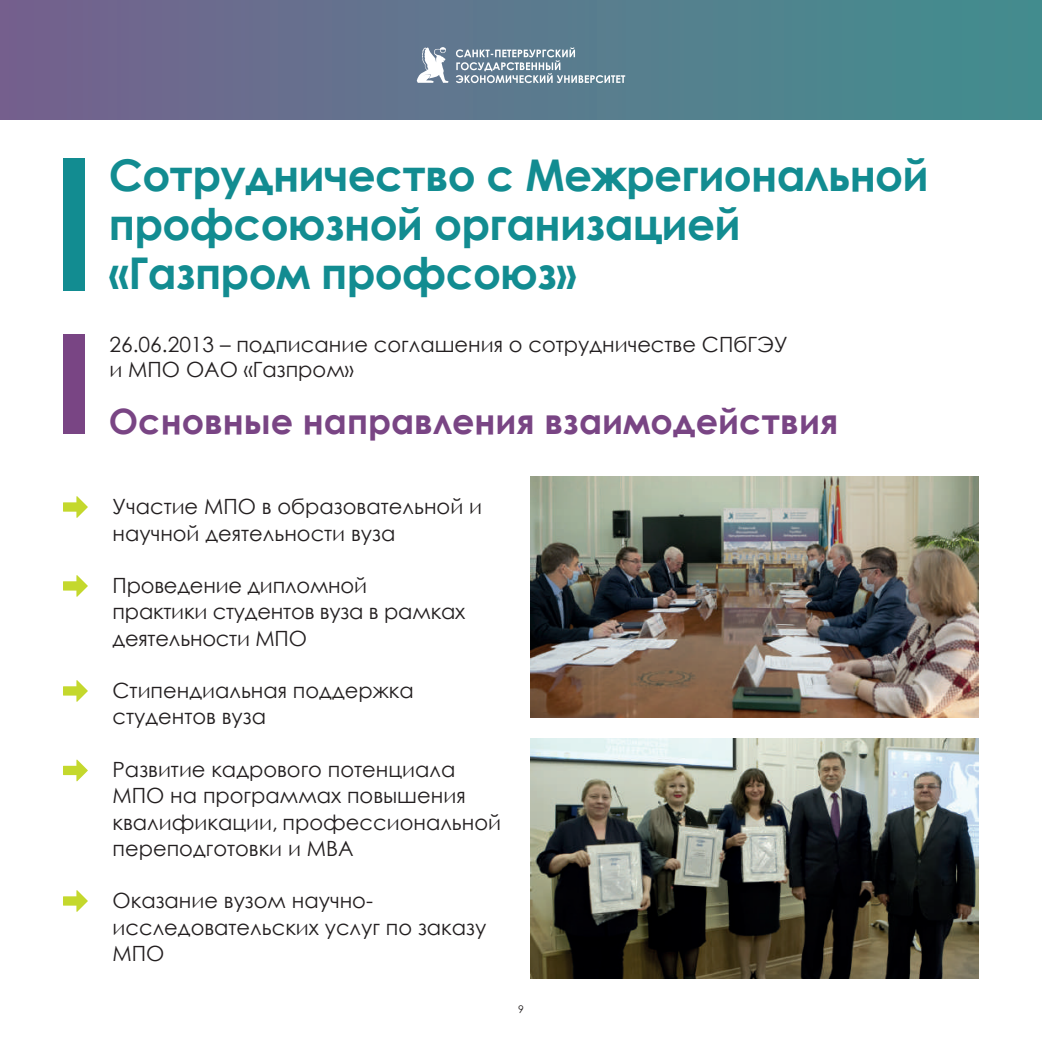
<style>
.page{position:relative;width:1042px;height:1042px;background:#fff}
.page>*{position:absolute;margin:0;border:0;box-sizing:border-box;transform-origin:0 0}
.t1{font:700 43.75px/49px "Century Gothic";letter-spacing:-.015em;color:#128c91}
.t2{font:700 35px "Century Gothic";color:#794584}
.t3{font:21px/26.2px "Century Gothic";color:#231f20}
.t4{font:10.5px "Century Gothic";color:#231f20}
</style>
<div class="page">
<div style="left:0;top:0;width:1042px;height:119px;background:linear-gradient(to right,#76628e,#428f8e)"></div>
<svg style="left:456px;top:48px;width:169px;height:35px;background:#8099a8"></svg>
<svg style="left:417px;top:47px;width:32px;height:36px"></svg>
<div style="left:63px;top:158px;width:22px;height:132px;background:#128c91"></div>
<div style="left:63px;top:335px;width:22px;height:99px;background:#794584"></div>
<svg style="left:63px;top:496px;width:25px;height:22px"></svg>
<svg style="left:63px;top:575px;width:25px;height:22px"></svg>
<svg style="left:63px;top:680px;width:25px;height:22px"></svg>
<svg style="left:63px;top:759px;width:25px;height:22px"></svg>
<svg style="left:63px;top:890px;width:25px;height:22px"></svg>
<img style="left:531px;top:476px;width:448px;height:241px">
<img style="left:531px;top:738px;width:448px;height:241px">
<h1 class="t1" style="left:109px;top:148px;width:821px">Сотрудничество с Межрегиональной профсоюзной организацией «Газпром профсоюз»</h1>
<p class="t3" style="left:110px;top:332px;width:680px;line-height:25.2px">26.06.2013 – подписание соглашения о сотрудничестве СПбГЭУ и МПО ОАО «Газпром»</p>
<h2 class="t2" style="left:109px;top:395px;width:731px">Основные направления взаимодействия</h2>
<p class="t3" style="left:113px;top:493px;width:371px">Участие МПО в образовательной и научной деятельности вуза</p>
<p class="t3" style="left:113px;top:572px;width:354px">Проведение дипломной практики студентов вуза в рамках деятельности МПО</p>
<p class="t3" style="left:113px;top:677px;width:303px">Стипендиальная поддержка студентов вуза</p>
<p class="t3" style="left:113px;top:756px;width:390px">Развитие кадрового потенциала<br>МПО на программах повышения квалификации, профессиональной переподготовки и МВА</p>
<p class="t3" style="left:113px;top:887px;width:375px">Оказание вузом научно&shy;исследовательских услуг по заказу<br>МПО</p>
<p class="t4" style="left:518px;top:1002px;width:7px">9</p>
</div>
